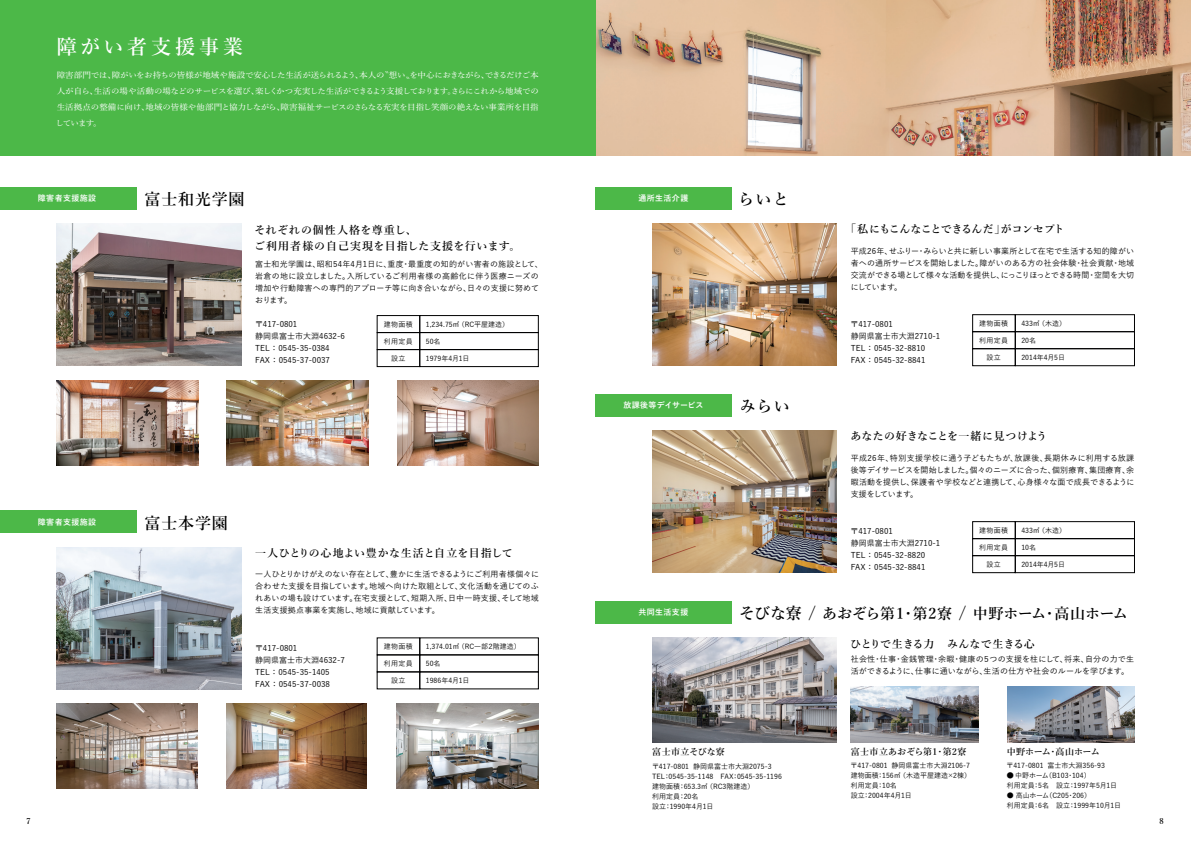
<style>
.page{position:relative;width:1191px;height:842px;background:#fff}
.page>*{position:absolute;margin:0;border:0;box-sizing:border-box;transform-origin:0 0}
.t1{font:600 20px "Yu Min";letter-spacing:.2em;color:#fff}
.t2{font:600 16px "Yu Min";letter-spacing:.05em;color:#000001}
.t3{font:600 15px "Yu Min";letter-spacing:.005em;color:#000001}
.t4{font:600 11px "Yu Min";letter-spacing:.02em;color:#000001}
.t5{font:600 11px/16px "Yu Min";letter-spacing:.075em;color:#000001}
.t6{font:600 11px "Yu Min";letter-spacing:-.05em;color:#000001}
.t7{font:600 11px "Yu Min";letter-spacing:-.005em;color:#000001}
.t8{font:600 9px "Yu Min";letter-spacing:.05em;color:#000001}
.t9{font:600 9px "Yu Min";letter-spacing:-.025em;color:#000001}
.t10{font:600 9px "Yu Min";letter-spacing:.01em;color:#000001}
.t11{font:500 8.1px/12.1px "Yu Go";letter-spacing:.02em;color:#000001}
.t12{font:500 8px/12px "Yu Go";color:#000001}
.t13{font:500 8px/16px "Yu Min";letter-spacing:-.07em;color:#fff;text-align:justify;scale:1.07 1}
.t14{font:500 8px/12px "Yu Go";letter-spacing:.025em;color:#000001}
.t15{font:700 8px "Yu Go";letter-spacing:.05em;color:#fff}
.t16{font:700 8px "Yu Go";letter-spacing:.005em;color:#fff}
.t17{font:600 8px "Yu Min";color:#000001}
.t18{font:500 7px/10px "Yu Go";color:#000001}
.s1{font-size:16px}
.s2{font-family:"Koz Go Pr 6 N";font-weight:400}
</style>
<div class="page">
<img style="left:595px;top:0;width:596px;height:156px">
<div style="left:0;top:0;width:595px;height:156px;background:#4cb848"></div>
<img style="left:850px;top:686px;width:128px;height:57px">
<img style="left:652px;top:638px;width:184px;height:105px">
<div style="left:595px;top:601px;width:136px;height:23px;background:#4cb848"></div>
<div style="left:0;top:510px;width:136px;height:23px;background:#4cb848"></div>
<div style="left:377px;top:638px;width:43px;height:17px;border:1px solid #000001"></div>
<div style="left:377px;top:655px;width:43px;height:17px;border:1px solid #000001"></div>
<img style="left:57px;top:547px;width:184px;height:142px">
<img style="left:56px;top:703px;width:142px;height:85px">
<img style="left:396px;top:703px;width:142px;height:85px">
<img style="left:226px;top:703px;width:140px;height:85px">
<div style="left:419px;top:655px;width:119px;height:17px;border:1px solid #000001"></div>
<div style="left:419px;top:638px;width:119px;height:17px;border:1px solid #000001"></div>
<div style="left:595px;top:187px;width:136px;height:23px;background:#4cb848"></div>
<div style="left:972px;top:314px;width:43px;height:18px;border:1px solid #000001"></div>
<div style="left:1015px;top:314px;width:119px;height:18px;border:1px solid #000001"></div>
<div style="left:972px;top:331px;width:43px;height:18px;border:1px solid #000001"></div>
<div style="left:972px;top:348px;width:43px;height:18px;border:1px solid #000001"></div>
<div style="left:1015px;top:348px;width:119px;height:18px;border:1px solid #000001"></div>
<img style="left:652px;top:224px;width:184px;height:142px">
<div style="left:595px;top:394px;width:136px;height:23px;background:#4cb848"></div>
<div style="left:972px;top:521px;width:43px;height:18px;border:1px solid #000001"></div>
<div style="left:1015px;top:521px;width:119px;height:18px;border:1px solid #000001"></div>
<div style="left:972px;top:538px;width:43px;height:18px;border:1px solid #000001"></div>
<div style="left:972px;top:555px;width:43px;height:18px;border:1px solid #000001"></div>
<div style="left:1015px;top:555px;width:119px;height:18px;border:1px solid #000001"></div>
<img style="left:652px;top:431px;width:184px;height:142px">
<div style="left:1015px;top:331px;width:119px;height:18px;border:1px solid #000001"></div>
<div style="left:1015px;top:538px;width:119px;height:18px;border:1px solid #000001"></div>
<div style="left:0;top:187px;width:136px;height:23px;background:#4cb848"></div>
<div style="left:377px;top:315px;width:43px;height:18px;border:1px solid #000001"></div>
<div style="left:419px;top:315px;width:119px;height:18px;border:1px solid #000001"></div>
<div style="left:377px;top:332px;width:43px;height:18px;border:1px solid #000001"></div>
<div style="left:377px;top:349px;width:43px;height:18px;border:1px solid #000001"></div>
<div style="left:419px;top:349px;width:119px;height:18px;border:1px solid #000001"></div>
<img style="left:57px;top:224px;width:184px;height:142px">
<img style="left:57px;top:381px;width:141px;height:85px">
<img style="left:397px;top:381px;width:142px;height:85px">
<img style="left:227px;top:381px;width:142px;height:85px">
<div style="left:419px;top:332px;width:119px;height:18px;border:1px solid #000001"></div>
<img style="left:1007px;top:686px;width:127px;height:57px">
<h1 class="t1" style="left:57px;top:36px;width:188px">障がい者支援事業</h1>
<p class="t13" style="left:56px;top:66px;width:453px">障害部門では、障がいをお持ちの皆様が地域や施設で安心した生活が送られるよう、本人の〝想い〟を中心におきながら、できるだけご本人が自ら、生活の場や活動の場などのサービスを選び、楽しくかつ充実した生活ができるよう支援しております。さらにこれから地域での生活拠点の整備に向け、地域の皆様や他部門と協力しながら、障害福祉サービスのさらなる充実を目指し笑顔の絶えない事業所を目指しています。</p>
<p class="t15" style="left:38px;top:194px;width:60px">障害者支援施設</p>
<h2 class="t2" style="left:145px;top:191px;width:101px">富士和光学園</h2>
<h3 class="t5" style="left:254px;top:222px;width:268px">それぞれの個性人格を尊重し、<br>ご利用者様の自己実現を目指した支援を行います。</h3>
<p class="t14" style="left:255px;top:257px;width:289px">富士和光学園は、昭和54年4月1日に、重度・最重度の知的がい害者の施設として、岩倉の地に設立しました。入所しているご利用者様の高齢化に伴う医療ニーズの増加や行動障害への専門的アプローチ等に向き合いながら、日々の支援に努めております。</p>
<p class="t12" style="left:255px;top:317px;width:91px">〒417-0801<br>静岡県富士市大淵4632-6<br>TEL ： 0545-35-0384<br>FAX ： 0545-37-0037</p>
<p class="t18" style="left:426px;top:319px;width:85px">1,234.75㎡ （RC平屋建造）</p>
<p class="t18" style="left:426px;top:335px;width:16px">50名</p>
<p class="t18" style="left:426px;top:353px;width:45px">1979年4月1日</p>
<p class="t18" style="left:384px;top:319px;width:31px">建物面積</p>
<p class="t18" style="left:384px;top:336px;width:31px">利用定員</p>
<p class="t18" style="left:391px;top:353px;width:16px">設立</p>
<p class="t15" style="left:38px;top:517px;width:60px">障害者支援施設</p>
<h2 class="t2" style="left:145px;top:514px;width:85px">富士本学園</h2>
<h3 class="t4" style="left:255px;top:547px;width:259px">一人ひとりの心地よい豊かな生活と自立を目指して</h3>
<p class="t12" style="left:255px;top:567px;width:285px;text-align:justify">一人ひとりかけがえのない存在として、豊かに生活できるようにご利用者様個々に合わせた支援を目指しています。地域へ向けた取組として、文化活動を通じてのふれあいの場も設けています。在宅支援として、短期入所、日中一時支援、そして地域生活支援拠点事業を実施し、地域に貢献しています。</p>
<p class="t12" style="left:255px;top:641px;width:91px">〒417-0801<br>静岡県富士市大淵4632-7<br>TEL ： 0545-35-1405<br>FAX ： 0545-37-0038</p>
<p class="t18" style="left:426px;top:641px;width:97px">1,374.01㎡ （RC一部２階建造）</p>
<p class="t18" style="left:426px;top:658px;width:16px">50名</p>
<p class="t18" style="left:426px;top:675px;width:45px">1986年4月1日</p>
<p class="t18" style="left:384px;top:641px;width:31px">建物面積</p>
<p class="t18" style="left:384px;top:658px;width:31px">利用定員</p>
<p class="t18" style="left:391px;top:675px;width:16px">設立</p>
<p class="t15" style="left:638px;top:194px;width:51px">通所生活介護</p>
<h2 class="t2" style="left:738px;top:191px;width:52px">らいと</h2>
<p class="t16" style="left:623px;top:401px;width:82px">放課後等デイサービス</p>
<h2 class="t2" style="left:739px;top:397px;width:52px">みらい</h2>
<h3 class="t6" style="left:845px;top:223px;width:221px">「私にもこんなことできるんだ」がコンセプト</h3>
<p class="t12" style="left:850px;top:244px;width:285px;text-align:justify">平成26年、せふりー・みらいと共に新しい事業所として在宅で生活する知的障がい者への通所サービスを開始しました。障がいのある方の社会体験・社会貢献・地域交流ができる場として様々な活動を提供し、にっこりほっとできる時間・空間を大切にしています。</p>
<p class="t12" style="left:850px;top:317px;width:91px">〒417-0801<br>静岡県富士市大淵2710-1<br>TEL ： 0545-32-8810<br>FAX ： 0545-32-8841</p>
<p class="t18" style="left:979px;top:318px;width:31px">建物面積</p>
<p class="t18" style="left:979px;top:335px;width:31px">利用定員</p>
<p class="t18" style="left:986px;top:352px;width:16px">設立</p>
<p class="t18" style="left:1021px;top:318px;width:46px">433㎡ （木造）</p>
<p class="t18" style="left:1021px;top:334px;width:16px">20名</p>
<p class="t18" style="left:1021px;top:352px;width:45px">2014年4月5日</p>
<h3 class="t4" style="left:850px;top:429px;width:198px">あなたの好きなことを一緒に見つけよう</h3>
<p class="t12" style="left:850px;top:451px;width:285px;text-align:justify">平成26年、特別支援学校に通う子どもたちが、放課後、長期休みに利用する放課後等デイサービスを開始しました。個々のニーズに合った、個別療育、集団療育、余暇活動を提供し、保護者や学校などと連携して、心身様々な面で成長できるように支援をしています。</p>
<p class="t12" style="left:850px;top:524px;width:91px">〒417-0801<br>静岡県富士市大淵2710-1<br>TEL ： 0545-32-8820<br>FAX ： 0545-32-8841</p>
<p class="t18" style="left:979px;top:525px;width:31px">建物面積</p>
<p class="t18" style="left:979px;top:542px;width:31px">利用定員</p>
<p class="t18" style="left:986px;top:559px;width:16px">設立</p>
<p class="t18" style="left:1021px;top:525px;width:46px">433㎡ （木造）</p>
<p class="t18" style="left:1021px;top:541px;width:16px">10名</p>
<p class="t18" style="left:1021px;top:559px;width:45px">2014年4月5日</p>
<p class="t15" style="left:638px;top:608px;width:51px">共同生活支援</p>
<h3 class="t3" style="left:739px;top:605px;width:390px"><span class="s1">そびな寮 /</span> あおぞら第1・第2寮 <span class="s1">/</span> 中野ホーム・高山ホーム</h3>
<h3 class="t7" style="left:850px;top:637px;width:186px">ひとりで生きる力　みんなで生きる心</h3>
<p class="t10" style="left:652px;top:747px;width:74px">富士市立そびな寮</p>
<p class="t18" style="left:652px;top:760px;width:131px">〒417-0801 静岡県富士市大淵2075-3<br>TEL：0545-35-1148　FAX：0545-35-1196建物面積：653.3㎡ （RC3階建造）<br>利用定員：20名<br>設立：1990年4月1日</p>
<p class="t11" style="left:850px;top:652px;width:285px">社会性・仕事・金銭管理・余暇・健康の５つの支援を柱にして、将来、自分の力で生活ができるように、仕事に通いながら、生活の仕方や社会のルールを学びます。</p>
<p class="t8" style="left:850px;top:747px;width:117px">富士市立あおぞら第1・第2寮</p>
<p class="t18" style="left:850px;top:759px;width:122px">〒417-0801 静岡県富士市大淵2106-7建物面積：156㎡ （木造平屋建造×2棟）利用定員：10名<br>設立：2004年4月1日</p>
<p class="t9" style="left:1006px;top:747px;width:95px">中野ホーム・高山ホーム</p>
<p class="t18" style="left:1006px;top:759px;width:100px">〒417-0801 富士市大淵356-93</p>
<p class="t18" style="left:1006px;top:769px;width:112px"><span class="s2">●</span> 中野ホーム（B103・104）<br>利用定員：5名　設立：1997年5月1日</p>
<p class="t18" style="left:1006px;top:789px;width:116px">● 高山ホーム（C205・206）<br>利用定員：6名　設立：1999年10月1日</p>
<p class="t17" style="left:26px;top:816px;width:6px">7</p>
<p class="t17" style="left:1159px;top:816px;width:6px">8</p>
</div>
